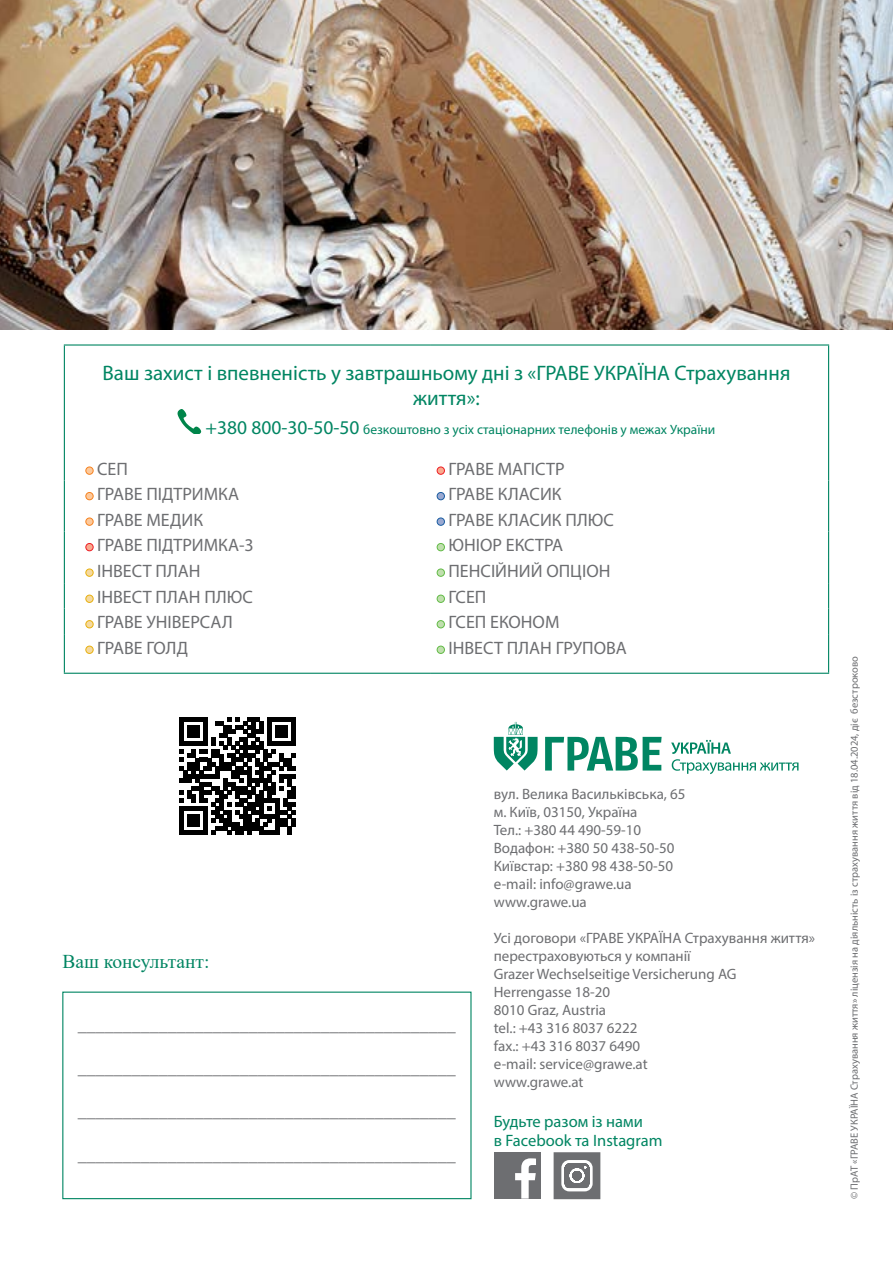
<style>
.page{position:relative;width:893px;height:1263px;background:#fff}
.page>*{position:absolute;margin:0;border:0;box-sizing:border-box;transform-origin:0 0}
.t1{font:21px/25.2px "Myriad Pro";color:#008562;text-align:center}
.t2{font:19.5px "Times New Roman";color:#008562}
.t3{font:18px "Myriad Pro";color:#6d6e71}
.t4{font:16.5px/19.8px "Myriad Pro";color:#008562}
.t5{font:15px/18px "Myriad Pro";color:#6d6e71}
.t6{font:13.5px "Myriad Pro";color:#008562}
.t7{font:10.5px "Myriad Pro";color:#6d6e71}
.s1{font-size:19.5px}
</style>
<div class="page">
<div style="left:62px;top:991px;width:410px;height:208px;border:1px solid #008562"></div>
<div style="left:494px;top:1152px;width:47px;height:47px;background:#6d6e71"></div>
<svg style="left:515px;top:1158px;width:21px;height:40px"></svg>
<svg style="left:554px;top:1152px;width:46px;height:47px"></svg>
<svg style="left:671px;top:740px;width:127px;height:34px"></svg>
<svg style="left:545px;top:737px;width:117px;height:33px"></svg>
<svg style="left:494px;top:722px;width:44px;height:48px"></svg>
<img style="left:0;top:0;width:893px;height:330px">
<svg style="left:179px;top:718px;width:117px;height:116px"></svg>
<hr style="left:828px;top:346px;width:1px;height:109px;background:#008562">
<hr style="left:64px;top:344px;width:367px;height:2px;background:#008562">
<hr style="left:64px;top:346px;width:1px;height:109px;background:#008562">
<hr style="left:431px;top:344px;width:398px;height:2px;background:#008562">
<svg style="left:64px;top:455px;width:1px;height:179px"></svg>
<svg style="left:828px;top:455px;width:1px;height:179px"></svg>
<hr style="left:64px;top:634px;width:1px;height:39px;background:#008562">
<hr style="left:828px;top:634px;width:1px;height:39px;background:#008562">
<hr style="left:64px;top:673px;width:367px;height:1px;background:#008562">
<hr style="left:431px;top:673px;width:398px;height:1px;background:#008562">
<svg style="left:178px;top:409px;width:23px;height:25px"></svg>
<div style="left:86px;top:467px;width:7px;height:7px;background:#fdc99b;border-radius:50%"></div>
<div style="left:86px;top:467px;width:7px;height:7px;border:1px solid #f58220;border-radius:50%"></div>
<div style="left:437px;top:467px;width:7px;height:7px;background:#f9aa8f;border-radius:50%"></div>
<div style="left:437px;top:467px;width:8px;height:7px;border:1px solid #ed1d24;border-radius:50%"></div>
<div style="left:86px;top:492px;width:7px;height:8px;background:#fdc99b;border-radius:50%"></div>
<div style="left:86px;top:492px;width:7px;height:8px;border:1px solid #f58220;border-radius:50%"></div>
<div style="left:437px;top:492px;width:7px;height:8px;background:#9aa9d1;border-radius:50%"></div>
<div style="left:437px;top:492px;width:8px;height:8px;border:1px solid #195ca1;border-radius:50%"></div>
<div style="left:86px;top:518px;width:7px;height:7px;background:#fdc99b;border-radius:50%"></div>
<div style="left:86px;top:518px;width:7px;height:7px;border:1px solid #f58220;border-radius:50%"></div>
<div style="left:437px;top:518px;width:7px;height:7px;background:#9aa9d1;border-radius:50%"></div>
<div style="left:437px;top:518px;width:8px;height:7px;border:1px solid #195ca1;border-radius:50%"></div>
<div style="left:86px;top:543px;width:7px;height:8px;background:#f9aa8f;border-radius:50%"></div>
<div style="left:86px;top:543px;width:7px;height:8px;border:1px solid #ed1d24;border-radius:50%"></div>
<div style="left:437px;top:543px;width:7px;height:8px;background:#c0dfae;border-radius:50%"></div>
<div style="left:437px;top:543px;width:8px;height:8px;border:1px solid #62bb46;border-radius:50%"></div>
<div style="left:86px;top:569px;width:7px;height:7px;background:#f5d99f;border-radius:50%"></div>
<div style="left:86px;top:569px;width:7px;height:7px;border:1px solid #e7b00f;border-radius:50%"></div>
<div style="left:437px;top:569px;width:7px;height:7px;background:#c0dfae;border-radius:50%"></div>
<div style="left:437px;top:569px;width:8px;height:7px;border:1px solid #62bb46;border-radius:50%"></div>
<div style="left:86px;top:595px;width:7px;height:7px;background:#f5d99f;border-radius:50%"></div>
<div style="left:86px;top:595px;width:7px;height:8px;border:1px solid #e7b00f;border-radius:50%"></div>
<div style="left:437px;top:595px;width:7px;height:7px;background:#c0dfae;border-radius:50%"></div>
<div style="left:437px;top:595px;width:8px;height:8px;border:1px solid #62bb46;border-radius:50%"></div>
<div style="left:86px;top:621px;width:7px;height:7px;background:#f5d99f;border-radius:50%"></div>
<div style="left:86px;top:620px;width:7px;height:8px;border:1px solid #e7b00f;border-radius:50%"></div>
<div style="left:437px;top:621px;width:7px;height:7px;background:#c0dfae;border-radius:50%"></div>
<div style="left:437px;top:620px;width:8px;height:8px;border:1px solid #62bb46;border-radius:50%"></div>
<div style="left:86px;top:646px;width:7px;height:7px;background:#f5d99f;border-radius:50%"></div>
<div style="left:86px;top:646px;width:7px;height:8px;border:1px solid #e7b00f;border-radius:50%"></div>
<div style="left:437px;top:646px;width:7px;height:7px;background:#c0dfae;border-radius:50%"></div>
<div style="left:437px;top:646px;width:8px;height:8px;border:1px solid #62bb46;border-radius:50%"></div>
<p class="t1" style="left:103px;top:360px;width:689px">Ваш захист і впевненість у завтрашньому дні з «ГРАВЕ УКРАЇНА Страхування життя»:</p>
<p class="t6" style="left:206px;top:421px;width:511px"><span class="s1">+380 800-30-50-50</span> безкоштовно з усіх стаціонарних телефонів у межах України</p>
<p class="t3" style="left:97px;top:457px;width:32px">СЕП</p>
<p class="t3" style="left:448px;top:457px;width:118px">ГРАВЕ МАГІСТР</p>
<p class="t3" style="left:97px;top:483px;width:143px">ГРАВЕ ПІДТРИМКА</p>
<p class="t3" style="left:448px;top:483px;width:115px">ГРАВЕ КЛАСИК</p>
<p class="t3" style="left:97px;top:508px;width:107px">ГРАВЕ МЕДИК</p>
<p class="t3" style="left:448px;top:508px;width:167px">ГРАВЕ КЛАСИК ПЛЮС</p>
<p class="t3" style="left:97px;top:534px;width:158px">ГРАВЕ ПІДТРИМКА-3</p>
<p class="t3" style="left:448px;top:534px;width:116px">ЮНІОР ЕКСТРА</p>
<p class="t3" style="left:97px;top:559px;width:105px">ІНВЕСТ ПЛАН</p>
<p class="t3" style="left:448px;top:559px;width:163px">ПЕНСІЙНИЙ ОПЦІОН</p>
<p class="t3" style="left:97px;top:585px;width:157px">ІНВЕСТ ПЛАН ПЛЮС</p>
<p class="t3" style="left:448px;top:585px;width:39px">ГСЕП</p>
<p class="t3" style="left:97px;top:611px;width:137px">ГРАВЕ УНІВЕРСАЛ</p>
<p class="t3" style="left:448px;top:611px;width:113px">ГСЕП ЕКОНОМ</p>
<p class="t3" style="left:97px;top:636px;width:92px">ГРАВЕ ГОЛД</p>
<p class="t3" style="left:448px;top:636px;width:180px">ІНВЕСТ ПЛАН ГРУПОВА</p>
<p class="t2" style="left:62px;top:947px;width:149px">Ваш консультант:</p>
<p class="t3" style="left:78px;top:1014px;width:380px">__________________________________________</p>
<p class="t3" style="left:78px;top:1057px;width:380px">__________________________________________</p>
<p class="t3" style="left:78px;top:1100px;width:380px">__________________________________________</p>
<p class="t3" style="left:78px;top:1143px;width:380px">__________________________________________</p>
<p class="t5" style="left:494px;top:785px;width:193px">вул. Велика Васильківська, 65 м. Київ, 03150, Україна<br>Тел.: +380 44 490-59-10<br>Водафон: +380 50 438-50-50<br>Київстар: +380 98 438-50-50 e-mail: info@grawe.ua www.grawe.ua</p>
<p class="t5" style="left:494px;top:929px;width:323px">Усі договори «ГРАВЕ УКРАЇНА Страхування життя» перестраховуються у компанії<br>Grazer Wechselseitige Versicherung AG<br>Herrengasse 18-20<br>8010 Graz, Austria<br>tel.: +43 316 8037 6222<br>fax.: +43 316 8037 6490<br>e-mail: service@grawe.at<br>www.grawe.at</p>
<p class="t4" style="left:494px;top:1111px;width:170px">Будьте разом із нами<br>в Facebook та Instagram</p>
<p class="t7" style="left:848px;top:1199px;width:545px;rotate:-90deg">© ПрАТ «ГРАВЕ УКРАЇНА Страхування життя» ліцензія на діяльність із страхування життя від 18.04.2024, діє безстроково</p>
</div>
